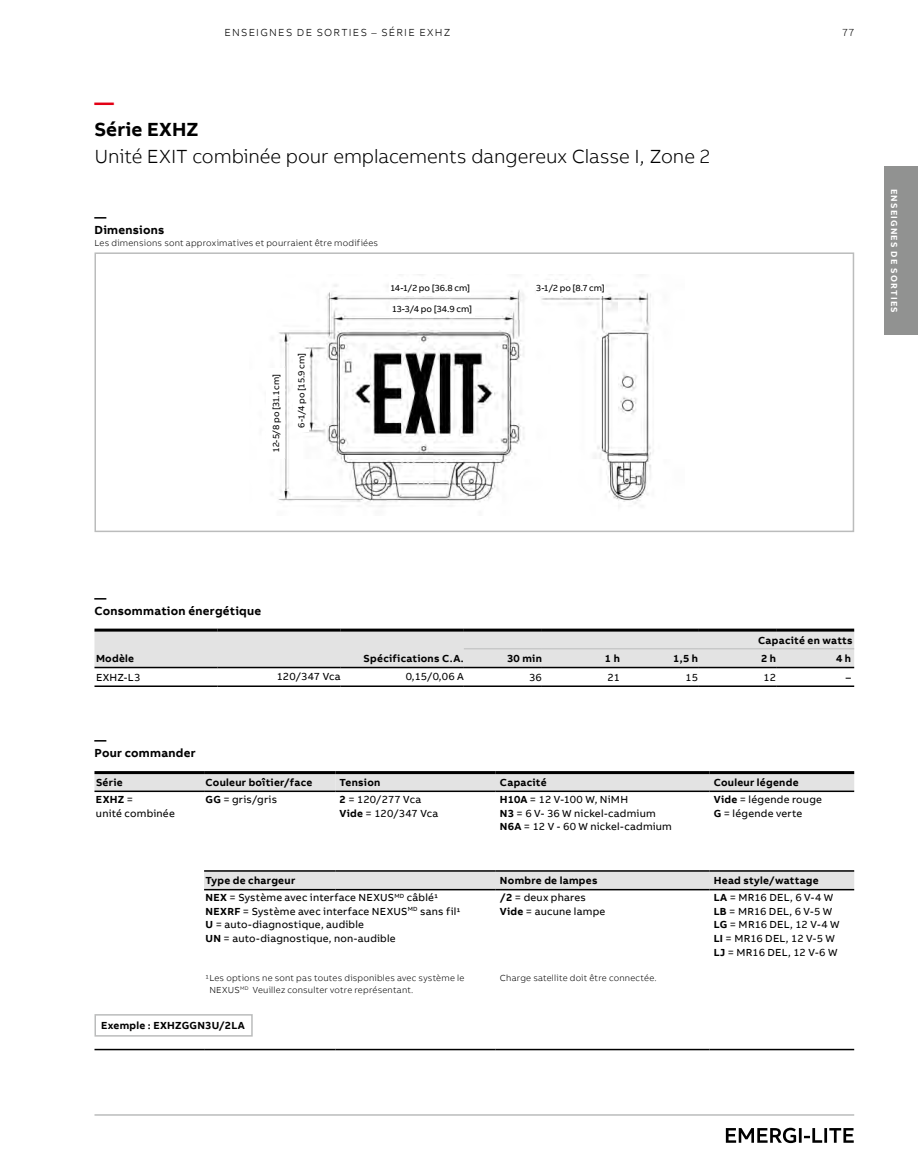
<style>
.page{position:relative;width:918px;height:1175px;background:#fff}
.page>*{position:absolute;margin:0;border:0;box-sizing:border-box;transform-origin:0 0}
.t1{font:300 19.5px "AB Bvoice";letter-spacing:-.005em;color:#000}
.t2{font:700 19.5px "AB Bvoice";letter-spacing:.005em;color:#000}
.t3{font:700 19.5px "AB Bvoice";color:#e30015}
.t4{font:700 12px/13.5px "AB Bvoice";letter-spacing:.02em;color:#000}
.t5{font:10.5px/13.5px "AB Bvoice";letter-spacing:.02em;color:#000}
.t6{font:700 10.5px "AB Bvoice";letter-spacing:.025em;color:#000}
.t7{font:300 10.5px "AB Bvoice";letter-spacing:.12em;color:#000}
.t8{font:300 9px/12px "AB Bvoice";letter-spacing:.025em;color:#000}
.t9{font:9px "AB Bvoice";color:#000}
.t10{font:700 9px "AB Bvoice";letter-spacing:.135em;color:#fff}
.s1{font-weight:700}
</style>
<div class="page">
<hr style="left:94px;top:1114px;width:760px;height:1px;background:#bbbcbc">
<div style="left:94px;top:631px;width:760px;height:35px;background:#e3e3e3"></div>
<hr style="left:94px;top:628px;width:124px;height:3px;background:#000">
<hr style="left:94px;top:685px;width:124px;height:2px;background:#000">
<hr style="left:218px;top:685px;width:123px;height:2px;background:#000">
<hr style="left:341px;top:685px;width:123px;height:2px;background:#000">
<hr style="left:464px;top:685px;width:78px;height:2px;background:#000">
<hr style="left:542px;top:685px;width:78px;height:2px;background:#000">
<hr style="left:620px;top:685px;width:78px;height:2px;background:#000">
<hr style="left:698px;top:685px;width:78px;height:2px;background:#000">
<hr style="left:776px;top:685px;width:78px;height:2px;background:#000">
<hr style="left:218px;top:628px;width:123px;height:3px;background:#000">
<hr style="left:341px;top:628px;width:123px;height:3px;background:#000">
<hr style="left:464px;top:628px;width:78px;height:3px;background:#000">
<hr style="left:542px;top:628px;width:78px;height:3px;background:#000">
<hr style="left:620px;top:628px;width:78px;height:3px;background:#000">
<hr style="left:698px;top:628px;width:78px;height:3px;background:#000">
<hr style="left:776px;top:628px;width:78px;height:3px;background:#000">
<hr style="left:464px;top:648px;width:78px;height:1px;background:#bbbcbc">
<hr style="left:542px;top:648px;width:78px;height:1px;background:#bbbcbc">
<hr style="left:620px;top:648px;width:78px;height:1px;background:#bbbcbc">
<hr style="left:698px;top:648px;width:78px;height:1px;background:#bbbcbc">
<hr style="left:776px;top:648px;width:78px;height:1px;background:#bbbcbc">
<hr style="left:464px;top:666px;width:78px;height:2px;background:#000">
<hr style="left:542px;top:666px;width:78px;height:2px;background:#000">
<hr style="left:620px;top:666px;width:78px;height:2px;background:#000">
<hr style="left:698px;top:666px;width:78px;height:2px;background:#000">
<hr style="left:776px;top:666px;width:78px;height:2px;background:#000">
<hr style="left:94px;top:666px;width:124px;height:2px;background:#000">
<hr style="left:218px;top:666px;width:123px;height:2px;background:#000">
<hr style="left:341px;top:666px;width:123px;height:2px;background:#000">
<img style="left:278px;top:274px;width:373px;height:233px">
<div style="left:94px;top:252px;width:760px;height:280px;border:2px solid #bbbcbc"></div>
<div style="left:267px;top:368px;width:18px;height:89px;background:#fff"></div>
<div style="left:390px;top:280px;width:81px;height:16px;background:#fff"></div>
<div style="left:294px;top:349px;width:15px;height:83px;background:#fff"></div>
<div style="left:390px;top:301px;width:85px;height:15px;background:#fff"></div>
<div style="left:536px;top:281px;width:69px;height:15px;background:#fff"></div>
<svg style="left:94px;top:774px;width:110px;height:16px;background:#e1e1e1"></svg>
<svg style="left:204px;top:774px;width:650px;height:115px"></svg>
<hr style="left:94px;top:771px;width:110px;height:3px;background:#000">
<hr style="left:94px;top:790px;width:110px;height:2px;background:#000">
<hr style="left:204px;top:771px;width:131px;height:3px;background:#000">
<hr style="left:335px;top:771px;width:161px;height:3px;background:#000">
<hr style="left:496px;top:771px;width:214px;height:3px;background:#000">
<hr style="left:710px;top:771px;width:144px;height:3px;background:#000">
<hr style="left:204px;top:790px;width:131px;height:2px;background:#000">
<hr style="left:335px;top:790px;width:161px;height:2px;background:#000">
<hr style="left:496px;top:790px;width:214px;height:2px;background:#000">
<hr style="left:710px;top:790px;width:144px;height:2px;background:#000">
<hr style="left:204px;top:870px;width:131px;height:1px;background:#000">
<hr style="left:335px;top:870px;width:161px;height:1px;background:#000">
<hr style="left:496px;top:870px;width:214px;height:1px;background:#000">
<hr style="left:710px;top:870px;width:144px;height:1px;background:#000">
<hr style="left:204px;top:889px;width:131px;height:1px;background:#000">
<hr style="left:335px;top:889px;width:161px;height:1px;background:#000">
<hr style="left:496px;top:889px;width:214px;height:1px;background:#000">
<hr style="left:710px;top:889px;width:144px;height:1px;background:#000">
<hr style="left:204px;top:1048px;width:131px;height:2px;background:#000">
<hr style="left:335px;top:1048px;width:161px;height:2px;background:#000">
<hr style="left:496px;top:1048px;width:214px;height:2px;background:#000">
<hr style="left:710px;top:1048px;width:144px;height:2px;background:#000">
<hr style="left:94px;top:1048px;width:110px;height:2px;background:#000">
<div style="left:95px;top:1014px;width:158px;height:22px;border:2px solid #bbbcbc"></div>
<svg style="left:726px;top:1127px;width:128px;height:16px"></svg>
<div style="left:884px;top:166px;width:34px;height:168px;background:#919291"></div>
<p class="t7" style="left:225px;top:26px;width:227px">ENSEIGNES DE SORTIES – SÉRIE EXHZ</p>
<h1 class="t3" style="left:94px;top:90px;width:21px">—</h1>
<h1 class="t2" style="left:94px;top:117px;width:106px">Série EXHZ</h1>
<h1 class="t1" style="left:94px;top:145px;width:617px">Unité EXIT combinée pour emplacements dangereux Classe I, Zone 2</h1>
<p class="t4" style="left:94px;top:210px;width:71px">—<br>Dimensions</p>
<p class="t8" style="left:94px;top:237px;width:285px">Les dimensions sont approximatives et pourraient être modifiées</p>
<p class="t9" style="left:391px;top:283px;width:81px">14-1/2 po [36.8 cm]</p>
<p class="t9" style="left:392px;top:304px;width:81px">13-3/4 po [34.9 cm]</p>
<p class="t9" style="left:271px;top:451px;width:79px;rotate:-90deg">12-5/8 po [31.1 cm]</p>
<p class="t9" style="left:296px;top:427px;width:76px;rotate:-90deg">6-1/4 po [15.9 cm]</p>
<p class="t9" style="left:536px;top:283px;width:70px">3-1/2 po [8.7 cm]</p>
<p class="t7" style="left:843px;top:26px;width:13px">77</p>
<p class="t10" style="left:900px;top:188px;width:125px;rotate:90deg">ENSEIGNES DE SORTIES</p>
<p class="t4" style="left:94px;top:591px;width:168px">—<br>Consommation énergétique</p>
<p class="t6" style="left:96px;top:652px;width:40px">Modèle</p>
<p class="t6" style="left:364px;top:652px;width:102px">Spécifications C.A.</p>
<p class="t6" style="left:758px;top:633px;width:96px">Capacité en watts</p>
<p class="t6" style="left:507px;top:652px;width:36px">30 min</p>
<p class="t6" style="left:605px;top:652px;width:17px">1 h</p>
<p class="t6" style="left:673px;top:652px;width:26px">1,5 h</p>
<p class="t6" style="left:761px;top:652px;width:17px">2 h</p>
<p class="t6" style="left:836px;top:652px;width:17px">4 h</p>
<p class="t5" style="left:96px;top:671px;width:46px">EXHZ-L3</p>
<p class="t5" style="left:277px;top:670px;width:65px">120/347 Vca</p>
<p class="t5" style="left:406px;top:670px;width:60px">0,15/0,06 A</p>
<p class="t5" style="left:529px;top:671px;width:14px">36</p>
<p class="t5" style="left:608px;top:671px;width:14px">21</p>
<p class="t5" style="left:686px;top:671px;width:14px">15</p>
<p class="t5" style="left:764px;top:671px;width:14px">12</p>
<p class="t5" style="left:846px;top:671px;width:7px">–</p>
<p class="t4" style="left:94px;top:733px;width:103px">—<br>Pour commander</p>
<p class="t6" style="left:96px;top:776px;width:28px">Série</p>
<p class="t6" style="left:206px;top:776px;width:108px">Couleur boîtier/face</p>
<p class="t6" style="left:340px;top:776px;width:42px">Tension</p>
<p class="t6" style="left:500px;top:776px;width:48px">Capacité</p>
<p class="t6" style="left:714px;top:776px;width:86px">Couleur légende</p>
<p class="t5" style="left:96px;top:793px;width:80px"><span class="s1">EXHZ</span> =<br>unité combinée</p>
<p class="t5" style="left:206px;top:793px;width:73px"><span class="s1">GG</span> = gris/gris</p>
<p class="t5" style="left:340px;top:793px;width:100px"><span class="s1">2</span> = 120/277 Vca<br><span class="s1">Vide</span> = 120/347 Vca</p>
<p class="t5" style="left:500px;top:793px;width:174px"><span class="s1">H10A</span> = 12 V-100 W, NiMH<br><span class="s1">N3</span> = 6 V- 36 W nickel-cadmium<br><span class="s1">N6A</span> = 12 V - 60 W nickel-cadmium</p>
<p class="t5" style="left:714px;top:793px;width:110px"><span class="s1">Vide</span> = légende rouge<br><span class="s1">G</span> = légende verte</p>
<p class="t6" style="left:206px;top:873px;width:91px">Type de chargeur</p>
<p class="t6" style="left:500px;top:873px;width:99px">Nombre de lampes</p>
<p class="t6" style="left:714px;top:873px;width:106px">Head style/wattage</p>
<p class="t5" style="left:206px;top:891px;width:257px"><span class="s1">NEX</span> = Système avec interface NEXUS<sup>MD</sup> câblé1<br><span class="s1">NEXRF</span> = Système avec interface NEXUS<sup>MD</sup> sans fil1<br><span class="s1">U</span> = auto-diagnostique, audible<br><span class="s1">UN</span> = auto-diagnostique, non-audible</p>
<p class="t8" style="left:209px;top:972px;width:257px;text-indent:-4px">1Les options ne sont pas toutes disponibles avec système le<br>NEXUS<sup>MD</sup> Veuillez consulter votre représentant.</p>
<p class="t5" style="left:500px;top:891px;width:107px"><span class="s1">/2</span> = deux phares<br><span class="s1">Vide</span> = aucune lampe</p>
<p class="t5" style="left:714px;top:891px;width:127px"><span class="s1">LA</span> = MR16 DEL, 6 V-4 W<br><span class="s1">LB</span> = MR16 DEL, 6 V-5 W<br><span class="s1">LG</span> = MR16 DEL, 12 V-4 W<br><span class="s1">LI</span> = MR16 DEL, 12 V-5 W<br><span class="s1">LJ</span> = MR16 DEL, 12 V-6 W</p>
<p class="t8" style="left:500px;top:972px;width:158px">Charge satellite doit être connectée.</p>
<p class="t6" style="left:101px;top:1018px;width:145px">Exemple : EXHZGGN3U/2LA</p>
</div>
